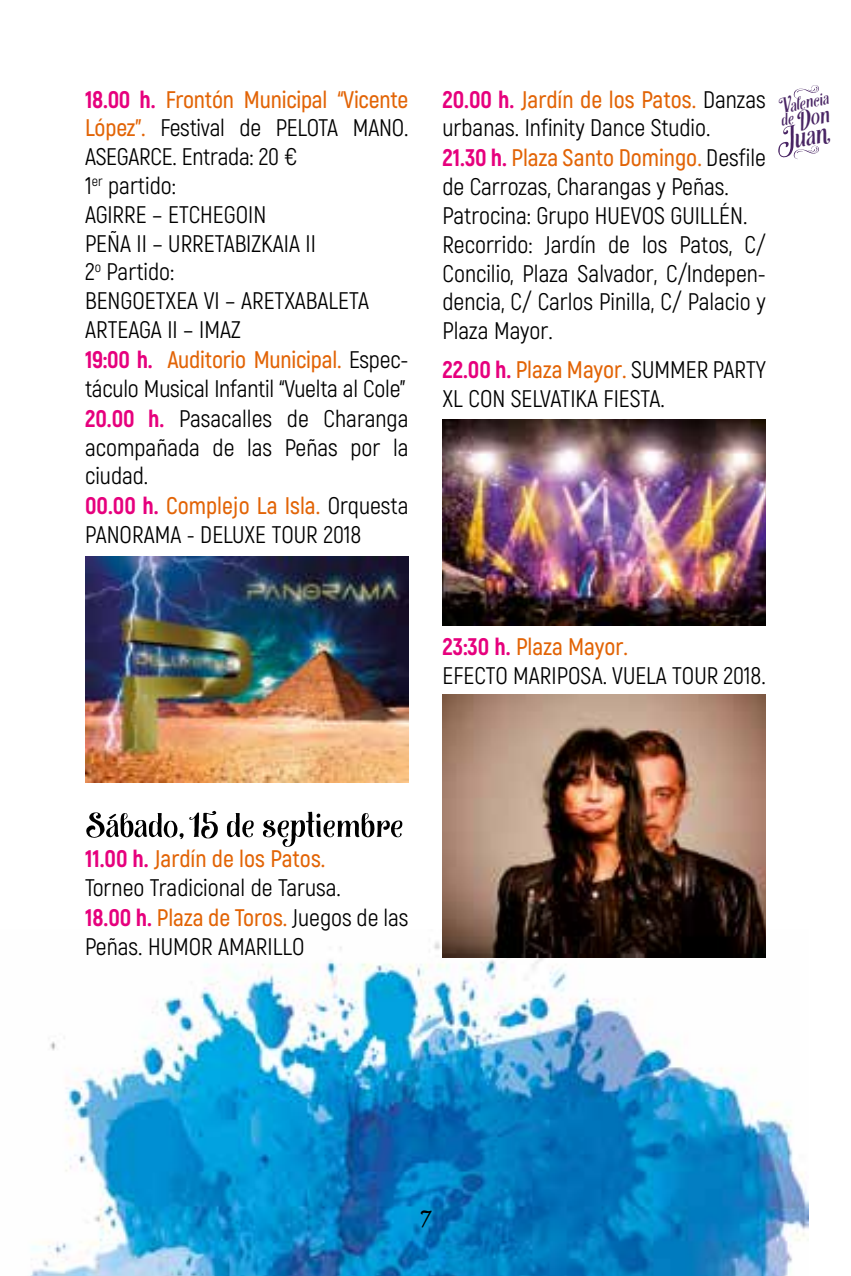
<style>
.page{position:relative;width:851px;height:1276px;background:#fff}
.page>*{position:absolute;margin:0;border:0;box-sizing:border-box;transform-origin:0 0}
.t1{font:45px "Afecta";letter-spacing:-.005em;color:#000;scale:1.2 1}
.t2{font:italic 36.3px "Afecta";color:#492564;scale:1.05 1}
.t3{font:italic 30.6px "Afecta";color:#492564;scale:1.05 1}
.t4{font:30px "Afecta";color:#000;scale:1.2 1}
.t5{font:24px/29.1px "Akrobat";color:#000}
.t6{font:italic 23.1px "Afecta";color:#492564;scale:1.05 1}
.s1{font-weight:800;color:#e6007d}
.s2{font-weight:600;color:#e26406}
.s3{font-size:26.7px}
.s4{font-size:41.1px}
</style>
<div class="page">
<svg style="left:793px;top:146px;width:25px;height:13px"></svg>
<svg style="left:793px;top:85px;width:25px;height:13px"></svg>
<img style="left:30px;top:929px;width:778px;height:347px">
<img style="left:85px;top:556px;width:323px;height:227px">
<img style="left:442px;top:420px;width:323px;height:205px">
<img style="left:442px;top:695px;width:323px;height:262px">
<p class="t5" style="left:85px;top:85px;width:325px"><span class="s1">18.00 h.</span> <span class="s2">Frontón Municipal “Vicente<br>López”.</span> Festival de PELOTA MANO.<br>ASEGARCE. Entrada: 20 €<br>1<sup>er</sup> partido:<br>AGIRRE – ETCHEGOIN<br>PEÑA II – URRETABIZKAIA II<br>2<sup>o</sup> Partido:<br>BENGOETXEA VI – ARETXABALETA<br>ARTEAGA II – IMAZ<br><span class="s1">19:00 h.</span> <span class="s2">Auditorio Municipal.</span> Espec&shy;táculo Musical Infantil “Vuelta al Cole”<br><span class="s1">20.00 h.</span> Pasacalles de Charanga acompañada de las Peñas por la ciudad.<br><span class="s1">00.00 h.</span> <span class="s2">Complejo La Isla.</span> Orquesta<br>PANORAMA - DELUXE TOUR 2018</p>
<p class="t5" style="left:442px;top:85px;width:325px"><span class="s1">20.00 h.</span> <span class="s2">Jardín de los Patos.</span> Danzas urbanas. Infinity Dance Studio.<br><span class="s1">21.30 h.</span> <span class="s2">Plaza Santo Domingo.</span> Desfile de Carrozas, Charangas y Peñas.<br>Patrocina: Grupo HUEVOS GUILLÉN.<br>Recorrido: Jardín de los Patos, C/ Concilio, Plaza Salvador, C/Indepen&shy;dencia, C/ Carlos Pinilla, C/ Palacio y Plaza Mayor.</p>
<p class="t5" style="left:442px;top:355px;width:325px"><span class="s1">22.00 h.</span> <span class="s2">Plaza Mayor.</span> SUMMER PARTY<br>XL CON SELVATIKA FIESTA.</p>
<p class="t6" style="left:779px;top:98px;width:47px;rotate:-12deg"><span class="s3">V</span>alencia</p>
<p class="t3" style="left:778px;top:111px;width:48px;rotate:-12deg"><sup>de</sup> Don</p>
<h2 class="t2" style="left:778px;top:127px;width:45px;rotate:-12deg"><span class="s4">J</span>uan</h2>
<p class="t5" style="left:442px;top:632px;width:325px"><span class="s1">23:30 h.</span> <span class="s2">Plaza Mayor.<br></span>EFECTO MARIPOSA. VUELA TOUR 2018.</p>
<h1 class="t1" style="left:85px;top:807px;width:267px">Sábado, 15 de septiembre</h1>
<p class="t5" style="left:85px;top:844px;width:325px"><span class="s1">11.00 h.</span> <span class="s2">Jardín de los Patos.<br></span>Torneo Tradicional de Tarusa.<br><span class="s1">18.00 h.</span> <span class="s2">Plaza de Toros.</span> Juegos de las<br>Peñas. HUMOR AMARILLO</p>
<p class="t4" style="left:420px;top:1207px;width:10px">7</p>
</div>
